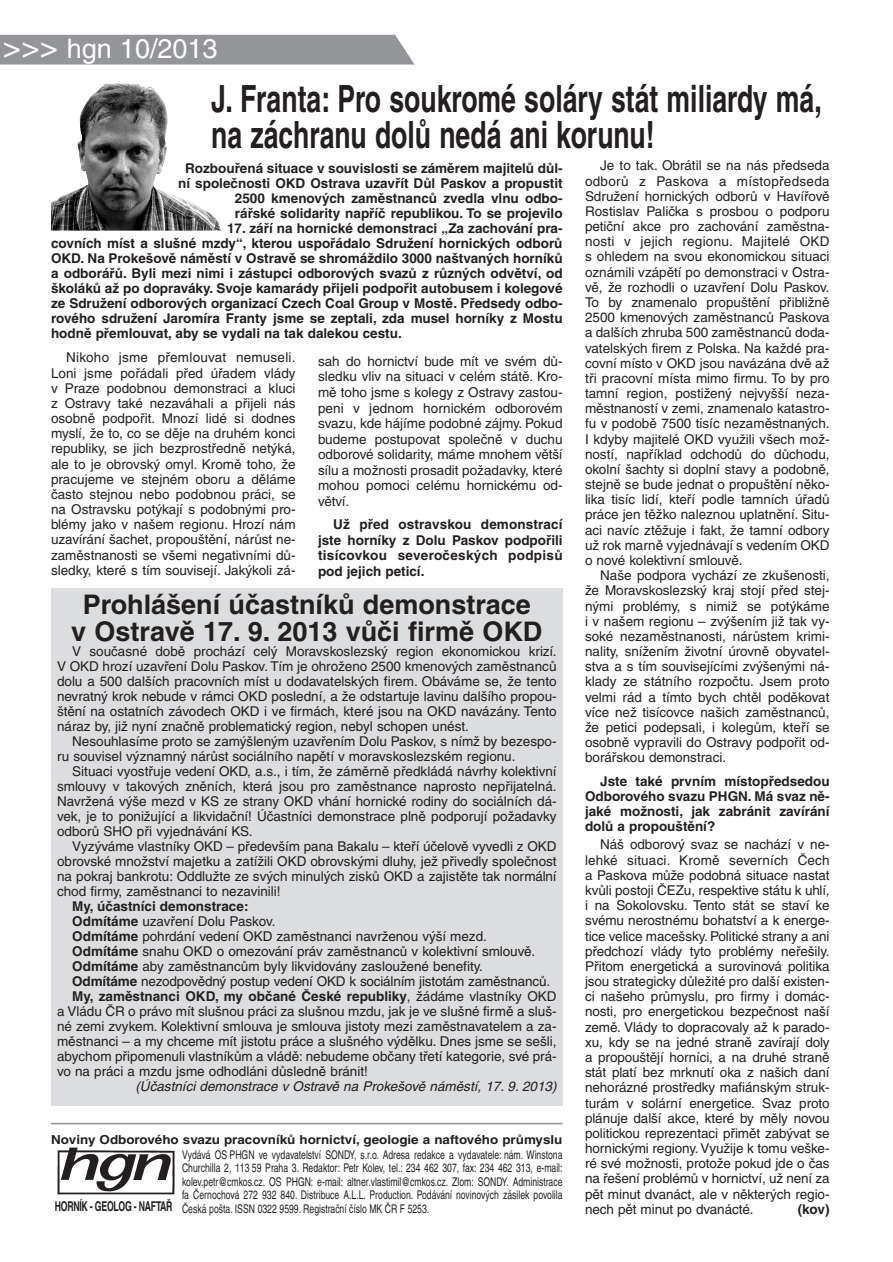
<style>
.page{position:relative;width:893px;height:1262px;background:#fff}
.page>*{position:absolute;margin:0;border:0;box-sizing:border-box;transform-origin:0 0}
.t1{font:700 37.5px/36px "Helvetica CE";color:#231f20;scale:.71 1}
.t2{font:700 27px/27px "Helvetica CE";color:#231f20;text-align:center}
.t3{font:27px "Helvetica CE";color:#fff}
.t4{font:13.5px/15.1px "Helvetica CE";color:#231f20;text-align:justify}
.t5{font:700 13.5px/15px "Helvetica CE";color:#231f20;text-align:justify}
.t6{font:italic 13.5px "Helvetica CE";color:#231f20}
.t7{font:700 12.45px "Helvetica CE";color:#231f20;scale:1.08 1}
.t8{font:12px "Helvetica CE";color:#231f20;scale:.72 1}
.s1{font-size:31.5px}
.s2{font-weight:700}
.s3{font-weight:400}
</style>
<div class="page">
<div style="left:0;top:35px;width:414px;height:30px;background:#939598"></div>
<hr style="left:51px;top:1122px;width:511px;height:2px;background:#939598">
<img style="left:57px;top:1147px;width:118px;height:48px">
<img style="left:51px;top:83px;width:170px;height:148px">
<div style="left:51px;top:588px;width:511px;height:517px;background:#dcdddf"></div>
<h2 class="t3" style="left:3px;top:37px;width:216px"><span class="s1">&gt;&gt;&gt;</span> hgn 10/2013</h2>
<h1 class="t1" style="left:211px;top:84px;width:861px">J. Franta: Pro soukromé soláry stát miliardy má, na záchranu dolů nedá ani korunu!</h1>
<p class="t4" style="left:585px;top:159px;width:246px;text-indent:15px">Je to tak. Obrátil se na nás předseda odborů z Paskova a místopředseda Sdružení hornických odborů v Havířově Rostislav Palička s prosbou o podporu petiční akce pro zachování zaměstna&shy;nosti v jejich regionu. Majitelé OKD s ohledem na svou ekonomickou situaci oznámili vzápětí po demonstraci v Ostra&shy;vě, že rozhodli o uzavření Dolu Paskov.<br>To by znamenalo propuštění přibližně 2500 kmenových zaměstnanců Paskova a dalších zhruba 500 zaměstnanců doda&shy;vatelských firem z Polska. Na každé pra&shy;covní místo v OKD jsou navázána dvě až tři pracovní místa mimo firmu. To by pro tamní region, postižený nejvyšší neza&shy;městnaností v zemi, znamenalo katastro&shy;fu v podobě 7500 tisíc nezaměstnaných.<br>I kdyby majitelé OKD využili všech mož&shy;ností, například odchodů do důchodu, okolní šachty si doplní stavy a podobně, stejně se bude jednat o propuštění něko&shy;lika tisíc lidí, kteří podle tamních úřadů práce jen těžko naleznou uplatnění. Situ&shy;aci navíc ztěžuje i fakt, že tamní odbory už rok marně vyjednávají s vedením OKD o nové kolektivní smlouvě.</p>
<p class="t4" style="left:585px;top:569px;width:246px;text-indent:15px">Naše podpora vychází ze zkušenosti, že Moravskoslezský kraj stojí před stej&shy;nými problémy, s nimiž se potýkáme i v našem regionu – zvýšením již tak vy&shy;soké nezaměstnanosti, nárůstem krimi&shy;nality, snížením životní úrovně obyvatel&shy;stva a s tím souvisejícími zvýšenými ná&shy;klady ze státního rozpočtu. Jsem proto velmi rád a tímto bych chtěl poděkovat více než tisícovce našich zaměstnanců, že petici podepsali, i kolegům, kteří se osobně vypravili do Ostravy podpořit od&shy;borářskou demonstraci.</p>
<p class="t5" style="left:585px;top:774px;width:246px;text-indent:15px">Jste také prvním místopředsedou Odborového svazu PHGN. Má svaz ně&shy;jaké možnosti, jak zabránit zavírání dolů a propouštění?</p>
<p class="t4" style="left:585px;top:838px;width:246px;text-indent:15px">Náš odborový svaz se nachází v ne&shy;lehké situaci. Kromě severních Čech a Paskova může podobná situace nastat kvůli postoji ČEZu, respektive státu k uhlí, i na Sokolovsku. Tento stát se staví ke svému nerostnému bohatství a k energe&shy;tice velice macešsky. Politické strany a ani předchozí vlády tyto problémy neřešily.<br>Přitom energetická a surovinová politika jsou strategicky důležité pro další existen&shy;ci našeho průmyslu, pro firmy i domác&shy;nosti, pro energetickou bezpečnost naší země. Vlády to dopracovaly až k parado&shy;xu, kdy se na jedné straně zavírají doly a propouštějí horníci, a na druhé straně stát platí bez mrknutí oka z našich daní nehorázné prostředky mafiánským struk&shy;turám v solární energetice. Svaz proto plánuje další akce, které by měly novou politickou reprezentaci přimět zabývat se hornickými regiony. Využije k tomu veške&shy;ré své možnosti, protože pokud jde o čas na řešení problémů v hornictví, už není za pět minut dvanáct, ale v některých regio&shy;nech pět minut po dvanácté.</p>
<p class="t5" style="left:178px;top:161px;width:386px;text-align:right">Rozbouřená situace v souvislosti se záměrem majitelů důl&shy;ní společnosti OKD Ostrava uzavřít Důl Paskov a propustit 2500 kmenových zaměstnanců zvedla vlnu odbo-<br>rářské solidarity napříč republikou. To se projevilo</p>
<p class="t5" style="left:51px;top:221px;width:513px;text-indent:176px">17. září na hornické demonstraci „Za zachování pra&shy;covních míst a slušné mzdy“, kterou uspořádalo Sdružení hornických odborů OKD. Na Prokešově náměstí v Ostravě se shromáždilo 3000 naštvaných horníků a odborářů. Byli mezi nimi i zástupci odborových svazů z různých odvětví, od školáků až po dopraváky. Svoje kamarády přijeli podpořit autobusem i kolegové ze Sdružení odborových organizací Czech Coal Group v Mostě. Předsedy odbo&shy;rového sdružení Jaromíra Franty jsme se zeptali, zda musel horníky z Mostu hodně přemlouvat, aby se vydali na tak dalekou cestu.</p>
<p class="t4" style="left:51px;top:351px;width:246px;text-indent:15px">Nikoho jsme přemlouvat nemuseli.<br>Loni jsme pořádali před úřadem vlády v Praze podobnou demonstraci a kluci z Ostravy také nezaváhali a přijeli nás osobně podpořit. Mnozí lidé si dodnes myslí, že to, co se děje na druhém konci republiky, se jich bezprostředně netýká, ale to je obrovský omyl. Kromě toho, že pracujeme ve stejném oboru a děláme často stejnou nebo podobnou práci, se na Ostravsku potýkají s podobnými pro&shy;blémy jako v našem regionu. Hrozí nám uzavírání šachet, propouštění, nárůst ne&shy;zaměstnanosti se všemi negativními dů&shy;sledky, které s tím souvisejí. Jakýkoli zá-</p>
<p class="t4" style="left:318px;top:354px;width:246px">sah do hornictví bude mít ve svém dů&shy;sledku vliv na situaci v celém státě. Kro&shy;mě toho jsme s kolegy z Ostravy zastou&shy;peni v jednom hornickém odborovém svazu, kde hájíme podobné zájmy. Pokud budeme postupovat společně v duchu odborové solidarity, máme mnohem větší sílu a možnosti prosadit požadavky, které mohou pomoci celému hornickému od&shy;větví.</p>
<p class="t5" style="left:318px;top:518px;width:246px;line-height:15.5px;text-indent:15px">Už před ostravskou demonstrací jste horníky z Dolu Paskov podpořili tisícovkou severočeských podpisů pod jejich peticí.</p>
<h2 class="t2" style="left:71px;top:593px;width:472px">Prohlášení účastníků demonstrace<br>v Ostravě 17. 9. 2013 vůči firmě OKD</h2>
<p class="t4" style="left:57px;top:644px;width:501px;text-indent:15px">V současné době prochází celý Moravskoslezský region ekonomickou krizí.<br>V OKD hrozí uzavření Dolu Paskov. Tím je ohroženo 2500 kmenových zaměstnanců dolu a 500 dalších pracovních míst u dodavatelských firem. Obáváme se, že tento nevratný krok nebude v rámci OKD poslední, a že odstartuje lavinu dalšího propou&shy;štění na ostatních závodech OKD i ve firmách, které jsou na OKD navázány. Tento náraz by, již nyní značně problematický region, nebyl schopen unést.</p>
<p class="t4" style="left:57px;top:734px;width:501px;text-indent:15px">Nesouhlasíme proto se zamýšleným uzavřením Dolu Paskov, s nímž by bezespo&shy;ru souvisel významný nárůst sociálního napětí v moravskoslezském regionu.</p>
<p class="t4" style="left:57px;top:764px;width:501px;text-indent:15px">Situaci vyostřuje vedení OKD, a.s., i tím, že záměrně předkládá návrhy kolektivní smlouvy v takových zněních, která jsou pro zaměstnance naprosto nepřijatelná.<br>Navržená výše mezd v KS ze strany OKD vhání hornické rodiny do sociálních dá&shy;vek, je to ponižující a likvidační! Účastníci demonstrace plně podporují požadavky odborů SHO při vyjednávání KS.</p>
<p class="t4" style="left:57px;top:839px;width:501px;text-indent:15px">Vyzýváme vlastníky OKD – především pana Bakalu – kteří účelově vyvedli z OKD obrovské množství majetku a zatížili OKD obrovskými dluhy, jež přivedly společnost na pokraj bankrotu: Oddlužte ze svých minulých zisků OKD a zajistěte tak normální chod firmy, zaměstnanci to nezavinili!</p>
<p class="t5" style="left:72px;top:899px;width:178px">My, účastníci demonstrace:</p>
<p class="t4" style="left:72px;top:914px;width:205px"><span class="s2">Odmítáme</span> uzavření Dolu Paskov.</p>
<p class="t4" style="left:72px;top:929px;width:416px"><span class="s2">Odmítáme</span> pohrdání vedení OKD zaměstnanci navrženou výší mezd.</p>
<p class="t4" style="left:72px;top:944px;width:464px"><span class="s2">Odmítáme</span> snahu OKD o omezování práv zaměstnanců v kolektivní smlouvě.</p>
<p class="t4" style="left:72px;top:959px;width:412px"><span class="s2">Odmítáme</span> aby zaměstnancům byly likvidovány zasloužené benefity.</p>
<p class="t4" style="left:72px;top:974px;width:479px"><span class="s2">Odmítáme</span> nezodpovědný postup vedení OKD k sociálním jistotám zaměstnanců.</p>
<p class="t5" style="left:72px;top:989px;width:486px">My, zaměstnanci OKD, my občané České republiky<span class="s3">, žádáme vlastníky OKD</span></p>
<p class="t4" style="left:57px;top:1004px;width:501px">a Vládu ČR o právo mít slušnou práci za slušnou mzdu, jak je ve slušné firmě a sluš-</p>
<p class="t4" style="left:57px;top:1019px;width:501px">né zemi zvykem. Kolektivní smlouva je smlouva jistoty mezi zaměstnavatelem a za-</p>
<p class="t4" style="left:57px;top:1034px;width:501px">městnanci – a my chceme mít jistotu práce a slušného výdělku. Dnes jsme se sešli,</p>
<p class="t4" style="left:57px;top:1049px;width:501px">abychom připomenuli vlastníkům a vládě: nebudeme občany třetí kategorie, své prá-</p>
<p class="t4" style="left:57px;top:1064px;width:312px">vo na práci a mzdu jsme odhodláni důsledně bránit!</p>
<p class="t6" style="left:135px;top:1081px;width:422px">(Účastníci demonstrace v Ostravě na Prokešově náměstí, 17. 9. 2013)</p>
<p class="t7" style="left:51px;top:1134px;width:475px">Noviny Odborového svazu pracovníků hornictví, geologie a naftového průmyslu</p>
<p class="t8" style="left:182px;top:1150px;width:530px">Vydává OS PHGN ve vydavatelství SONDY, s.r.o. Adresa redakce a vydavatele: nám. Winstona</p>
<p class="t8" style="left:182px;top:1163px;width:530px">Churchilla 2, 113 59 Praha 3. Redaktor: Petr Kolev, tel.: 234 462 307, fax: 234 462 313, e-mail:</p>
<p class="t8" style="left:182px;top:1177px;width:530px">kolev.petr@cmkos.cz. OS PHGN: e-mail: altner.vlastimil@cmkos.cz. Zlom: SONDY. Administrace</p>
<p class="t8" style="left:182px;top:1190px;width:530px">fa Černochová 272 932 840. Distribuce A.L.L. Production. Podávání novinových zásilek povolila</p>
<p class="t8" style="left:55px;top:1204px;width:521px"><sup>HORNÍK</sup> <sup>-</sup> <sup>GEOLOG</sup> <sup>-</sup> <sup>NAFTAŘ</sup> Česká pošta. ISSN 0322 9599. Registrační číslo MK ČR F 5253.</p>
<p class="t5" style="left:797px;top:1202px;width:33px">(kov)</p>
</div>
